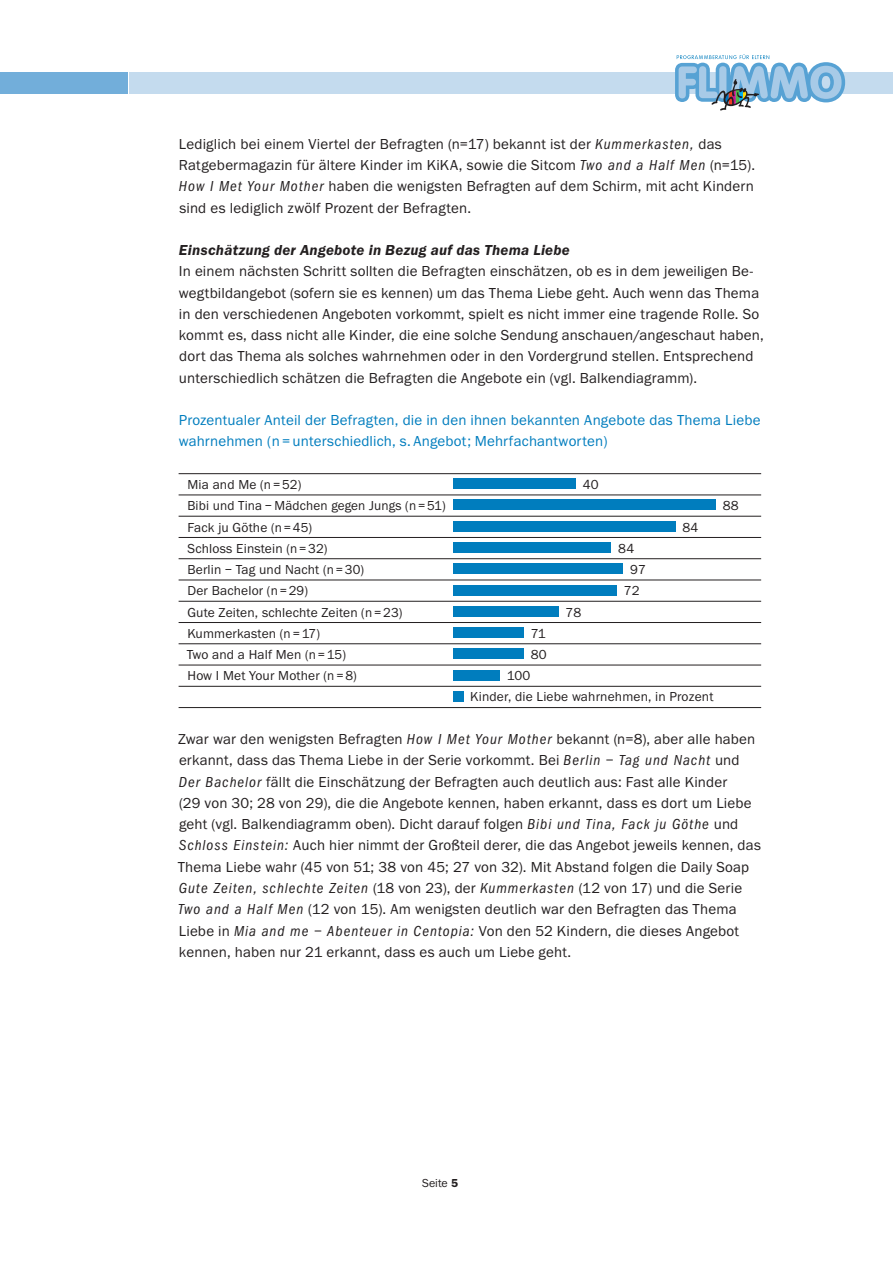
<style>
.page{position:relative;width:893px;height:1263px;background:#fff}
.page>*{position:absolute;margin:0;border:0;box-sizing:border-box;transform-origin:0 0}
.t1{font:15px/21.3px "Franklin Gothic EF";letter-spacing:.01em;color:#231f20}
.t2{font:15px/21.3px "Franklin Gothic EF";letter-spacing:.01em;color:#007dbe}
.t3{font:italic 600 15px "Franklin Gothic EF";letter-spacing:.02em;color:#231f20}
.t4{font:13.5px/20.7px "Franklin Gothic EF";letter-spacing:.01em;color:#231f20}
.t5{font:12px "Franklin Gothic EF";color:#231f20}
.s1{font-style:italic;font-stretch:condensed}
.s2{font-weight:600}
</style>
<div class="page">
<div style="left:130px;top:72px;width:763px;height:22px;background:#c4dbee"></div>
<div style="left:0;top:72px;width:128px;height:22px;background:#72aeda"></div>
<svg style="left:675px;top:54px;width:170px;height:57px"></svg>
<hr style="left:179px;top:473px;width:582px;height:1px;background:#231f20">
<hr style="left:179px;top:495px;width:582px;height:1px;background:#231f20">
<hr style="left:179px;top:516px;width:582px;height:1px;background:#231f20">
<hr style="left:179px;top:537px;width:582px;height:1px;background:#231f20">
<hr style="left:179px;top:558px;width:582px;height:1px;background:#231f20">
<hr style="left:179px;top:580px;width:582px;height:1px;background:#231f20">
<hr style="left:179px;top:601px;width:582px;height:1px;background:#231f20">
<hr style="left:179px;top:622px;width:582px;height:1px;background:#231f20">
<hr style="left:179px;top:643px;width:582px;height:1px;background:#231f20">
<hr style="left:179px;top:665px;width:582px;height:1px;background:#231f20">
<hr style="left:179px;top:686px;width:582px;height:1px;background:#231f20">
<hr style="left:179px;top:707px;width:582px;height:1px;background:#231f20">
<div style="left:453px;top:478px;width:123px;height:11px;background:#007dbe"></div>
<div style="left:453px;top:500px;width:263px;height:10px;background:#007dbe"></div>
<div style="left:453px;top:521px;width:222px;height:10px;background:#007dbe"></div>
<div style="left:453px;top:542px;width:158px;height:11px;background:#007dbe"></div>
<div style="left:453px;top:563px;width:170px;height:11px;background:#007dbe"></div>
<div style="left:453px;top:585px;width:163px;height:10px;background:#007dbe"></div>
<div style="left:453px;top:606px;width:105px;height:11px;background:#007dbe"></div>
<div style="left:453px;top:627px;width:71px;height:11px;background:#007dbe"></div>
<div style="left:453px;top:648px;width:70px;height:11px;background:#007dbe"></div>
<div style="left:453px;top:670px;width:47px;height:10px;background:#007dbe"></div>
<div style="left:453px;top:691px;width:11px;height:11px;background:#007dbe"></div>
<p class="t1" style="left:179px;top:133px;width:578px">Lediglich bei einem Viertel der Befragten (n=17) bekannt ist der <span class="s1">Kummerkasten,</span> das Ratgebermagazin für ältere Kinder im KiKA, sowie die Sitcom <span class="s1">Two and a Half Men</span> (n=15).<br><span class="s1">How I Met Your Mother</span> haben die wenigsten Befragten auf dem Schirm, mit acht Kindern sind es lediglich zwölf Prozent der Befragten.</p>
<p class="t3" style="left:179px;top:242px;width:392px">Einschätzung der Angebote in Bezug auf das Thema Liebe</p>
<p class="t1" style="left:179px;top:261px;width:587px">In einem nächsten Schritt sollten die Befragten einschätzen, ob es in dem jeweiligen Be&shy;wegtbildangebot (sofern sie es kennen) um das Thema Liebe geht. Auch wenn das Thema in den verschiedenen Angeboten vorkommt, spielt es nicht immer eine tragende Rolle. So kommt es, dass nicht alle Kinder, die eine solche Sendung anschauen/angeschaut haben, dort das Thema als solches wahrnehmen oder in den Vordergrund stellen. Entsprechend unterschiedlich schätzen die Befragten die Angebote ein (vgl. Balkendiagramm).</p>
<p class="t2" style="left:179px;top:410px;width:583px">Prozentualer Anteil der Befragten, die in den ihnen bekannten Angebote das Thema Liebe wahrnehmen (n = unterschiedlich, s. Angebot; Mehrfachantworten)</p>
<p class="t4" style="left:187px;top:474px;width:115px">Mia and Me (n = 52)</p>
<p class="t4" style="left:583px;top:474px;width:17px">40</p>
<p class="t4" style="left:187px;top:496px;width:260px">Bibi und Tina – Mädchen gegen Jungs (n = 51)</p>
<p class="t4" style="left:723px;top:496px;width:17px">88</p>
<p class="t4" style="left:187px;top:517px;width:126px">Fack ju Göthe (n = 45)</p>
<p class="t4" style="left:682px;top:517px;width:17px">84</p>
<p class="t4" style="left:188px;top:538px;width:141px">Schloss Einstein (n = 32)</p>
<p class="t4" style="left:618px;top:538px;width:17px">84</p>
<p class="t4" style="left:187px;top:559px;width:178px">Berlin – Tag und Nacht (n = 30)</p>
<p class="t4" style="left:630px;top:559px;width:17px">97</p>
<p class="t4" style="left:187px;top:581px;width:122px">Der Bachelor (n = 29)</p>
<p class="t4" style="left:624px;top:581px;width:17px">72</p>
<p class="t4" style="left:187px;top:602px;width:217px">Gute Zeiten, schlechte Zeiten (n = 23)</p>
<p class="t4" style="left:565px;top:602px;width:17px">78</p>
<p class="t4" style="left:187px;top:623px;width:134px">Kummerkasten (n = 17)</p>
<p class="t4" style="left:531px;top:623px;width:16px">71</p>
<p class="t4" style="left:187px;top:644px;width:161px">Two and a Half Men (n = 15)</p>
<p class="t4" style="left:531px;top:644px;width:17px">80</p>
<p class="t4" style="left:187px;top:666px;width:171px">How I Met Your Mother (n = 8)</p>
<p class="t4" style="left:470px;top:666px;width:245px;text-indent:37px">100<br>Kinder, die Liebe wahrnehmen, in Prozent</p>
<p class="t1" style="left:178px;top:729px;width:585px">Zwar war den wenigsten Befragten <span class="s1">How I Met Your Mother</span> bekannt (n=8), aber alle haben erkannt, dass das Thema Liebe in der Serie vorkommt. Bei <span class="s1">Berlin – Tag und Nacht</span> und <span class="s1">Der Bachelor</span> fällt die Einschätzung der Befragten auch deutlich aus: Fast alle Kinder<br>(29 von 30; 28 von 29), die die Angebote kennen, haben erkannt, dass es dort um Liebe geht (vgl. Balkendiagramm oben). Dicht darauf folgen <span class="s1">Bibi und Tina, Fack ju Göthe</span> und <span class="s1">Schloss Einstein:</span> Auch hier nimmt der Großteil derer, die das Angebot jeweils kennen, das Thema Liebe wahr (45 von 51; 38 von 45; 27 von 32). Mit Abstand folgen die Daily Soap <span class="s1">Gute Zeiten, schlechte Zeiten</span> (18 von 23), der <span class="s1">Kummerkasten</span> (12 von 17) und die Serie <span class="s1">Two and a Half Men</span> (12 von 15). Am wenigsten deutlich war den Befragten das Thema Liebe in <span class="s1">Mia and me – Abenteuer in Centopia:</span> Von den 52 Kindern, die dieses Angebot kennen, haben nur 21 erkannt, dass es auch um Liebe geht.</p>
<p class="t5" style="left:422px;top:1176px;width:37px">Seite <span class="s2">5</span></p>
</div>
